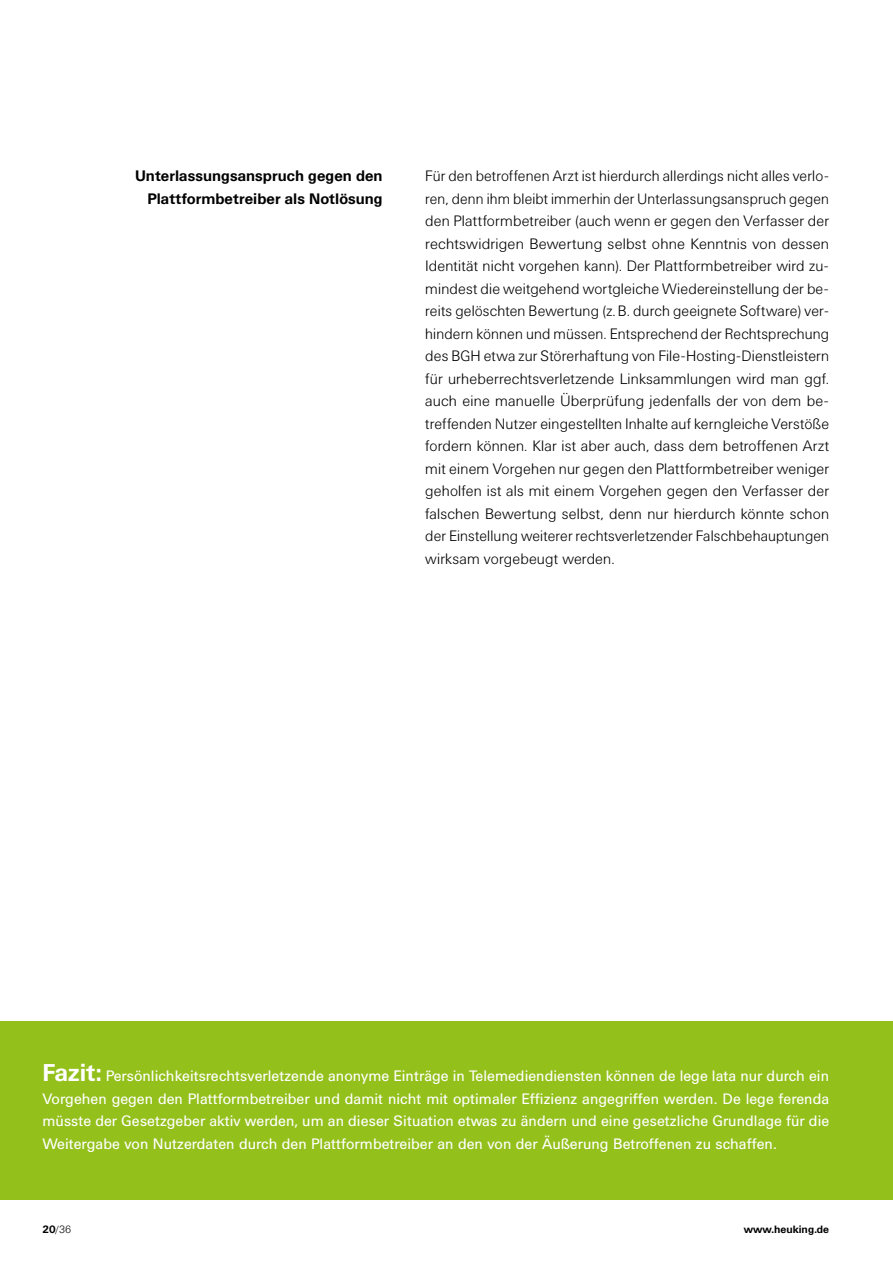
<style>
.page{position:relative;width:893px;height:1263px;background:#fff}
.page>*{position:absolute;margin:0;border:0;box-sizing:border-box;transform-origin:0 0}
.t1{font:300 15px/22.5px "Univers BQ";letter-spacing:.01em;color:#000;text-align:justify}
.t2{font:15px/22.5px "Univers BQ";color:#fff;text-align:justify}
.t3{font:700 15px/22.5px "Univers BQ";letter-spacing:.005em;color:#000;text-align:right}
.t4{font:700 10.5px "Univers BQ";color:#000}
.t5{font:300 10.5px "Univers BQ";color:#000}
.s1{font-weight:700;font-size:24px}
.s2{font-weight:700}
</style>
<div class="page">
<div style="left:0;top:1021px;width:893px;height:179px;background:#94c01c"></div>
<p class="t3" style="left:135px;top:165px;width:249px">Unterlassungsanspruch gegen den<br>Plattformbetreiber als Notlösung</p>
<p class="t1" style="left:425px;top:165px;width:405px">Für den betroffenen Arzt ist hierdurch allerdings nicht alles verlo&shy;ren, denn ihm bleibt immerhin der Unterlassungsanspruch gegen den Plattformbetreiber (auch wenn er gegen den Verfasser der rechtswidrigen Bewertung selbst ohne Kenntnis von dessen Identität nicht vorgehen kann). Der Plattformbetreiber wird zu&shy;mindest die weitgehend wortgleiche Wiedereinstellung der be&shy;reits gelöschten Bewertung (z.B. durch geeignete Software) ver&shy;hindern können und müssen. Entsprechend der Rechtsprechung des BGH etwa zur Störerhaftung von File-Hosting-Dienstleistern für urheberrechtsverletzende Linksammlungen wird man ggf. auch eine manuelle Überprüfung jedenfalls der von dem be&shy;treffenden Nutzer eingestellten Inhalte auf kerngleiche Verstöße fordern können. Klar ist aber auch, dass dem betroffenen Arzt mit einem Vorgehen nur gegen den Plattformbetreiber weniger geholfen ist als mit einem Vorgehen gegen den Verfasser der falschen Bewertung selbst, denn nur hierdurch könnte schon der Einstellung weiterer rechtsverletzender Falschbehauptungen wirksam vorgebeugt werden.</p>
<p class="t2" style="left:43px;top:1065px;width:788px"><span class="s1">Fazit:</span> Persönlichkeitsrechtsverletzende anonyme Einträge in Telemediendiensten können de lege lata nur durch ein Vorgehen gegen den Plattformbetreiber und damit nicht mit optimaler Effizienz angegriffen werden. De lege ferenda müsste der Gesetzgeber aktiv werden, um an dieser Situation etwas zu ändern und eine gesetzliche Grundlage für die Weitergabe von Nutzerdaten durch den Plattformbetreiber an den von der Äußerung Betroffenen zu schaffen.</p>
<p class="t5" style="left:43px;top:1224px;width:30px"><span class="s2">20</span>/36</p>
<p class="t4" style="left:744px;top:1223px;width:87px">www.heuking.de</p>
</div>
